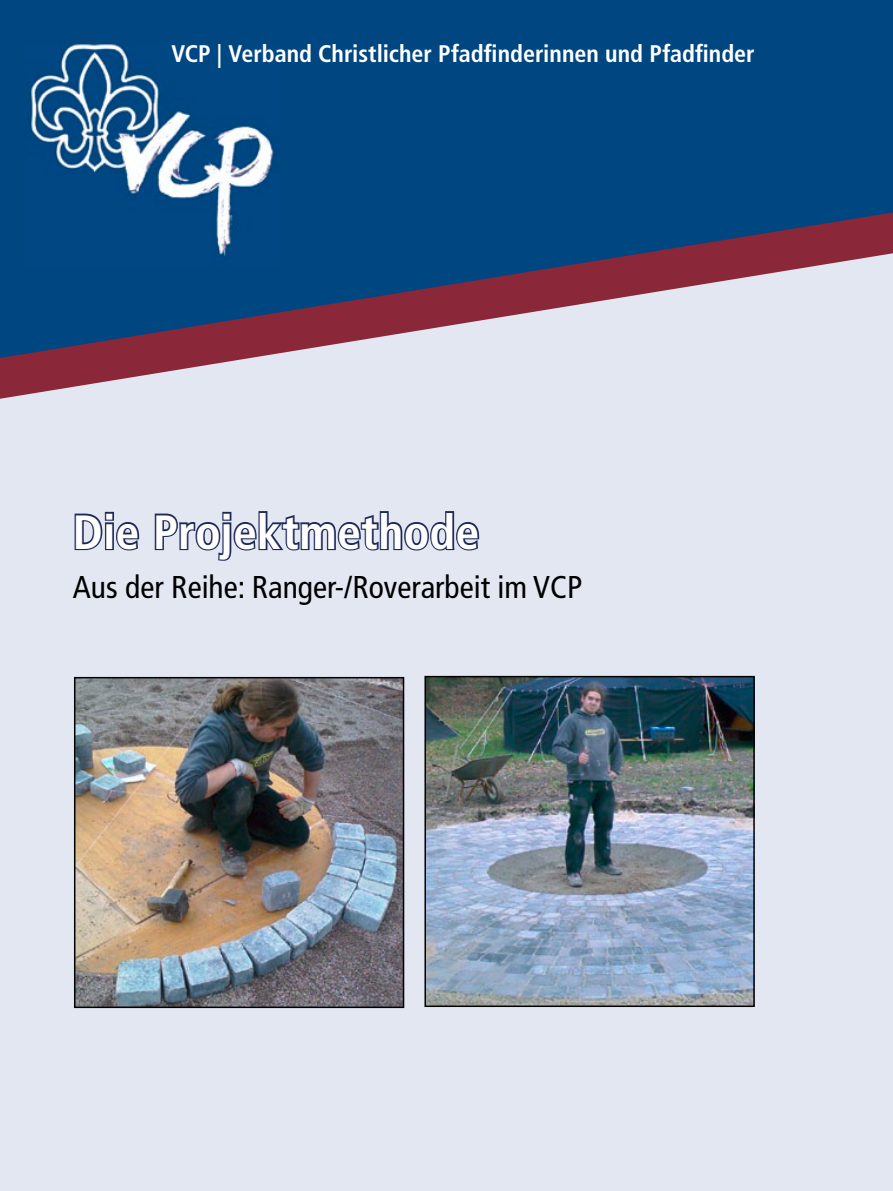
<style>
.page{position:relative;width:893px;height:1191px;background:#fff}
.page>*{position:absolute;margin:0;border:0;box-sizing:border-box;transform-origin:0 0}
.t1{font:700 condensed 48px "Frutiger LT Std";letter-spacing:.005em;color:#fff}
.t2{font:condensed 31.5px "Frutiger LT Std";color:#000}
.t3{font:700 condensed 24px "Frutiger LT Std";color:#fff}
</style>
<div class="page">
<div style="left:16px;top:562px;width:877px;height:629px;background:#e2e7f2"></div>
<div style="left:16px;top:0;width:877px;height:212px;background:#004681"></div>
<img style="left:26px;top:44px;width:255px;height:168px">
<div style="left:16px;top:399px;width:877px;height:163px;background:#e2e7f2"></div>
<svg style="left:0;top:0;width:16px;height:1191px;background:#b2c5da"></svg>
<svg style="left:0;top:212px;width:893px;height:187px;background:#767e9d"></svg>
<svg style="left:73px;top:510px;width:68px;height:42px;background:#939ab2"></svg>
<svg style="left:153px;top:509px;width:328px;height:53px;background:#a4abc0"></svg>
<img style="left:427px;top:679px;width:325px;height:325px">
<div style="left:424px;top:676px;width:331px;height:331px;border:2px solid #000"></div>
<img style="left:77px;top:680px;width:324px;height:325px">
<div style="left:74px;top:677px;width:330px;height:331px;border:2px solid #000"></div>
<p class="t3" style="left:172px;top:39px;width:585px">VCP | Verband Christlicher Pfadfinderinnen und Pfadfinder</p>
<h1 class="t1" style="left:73px;top:503px;width:408px">Die Projektmethode</h1>
<h2 class="t2" style="left:73px;top:569px;width:511px">Aus der Reihe: Ranger-/Roverarbeit im VCP</h2>
</div>
